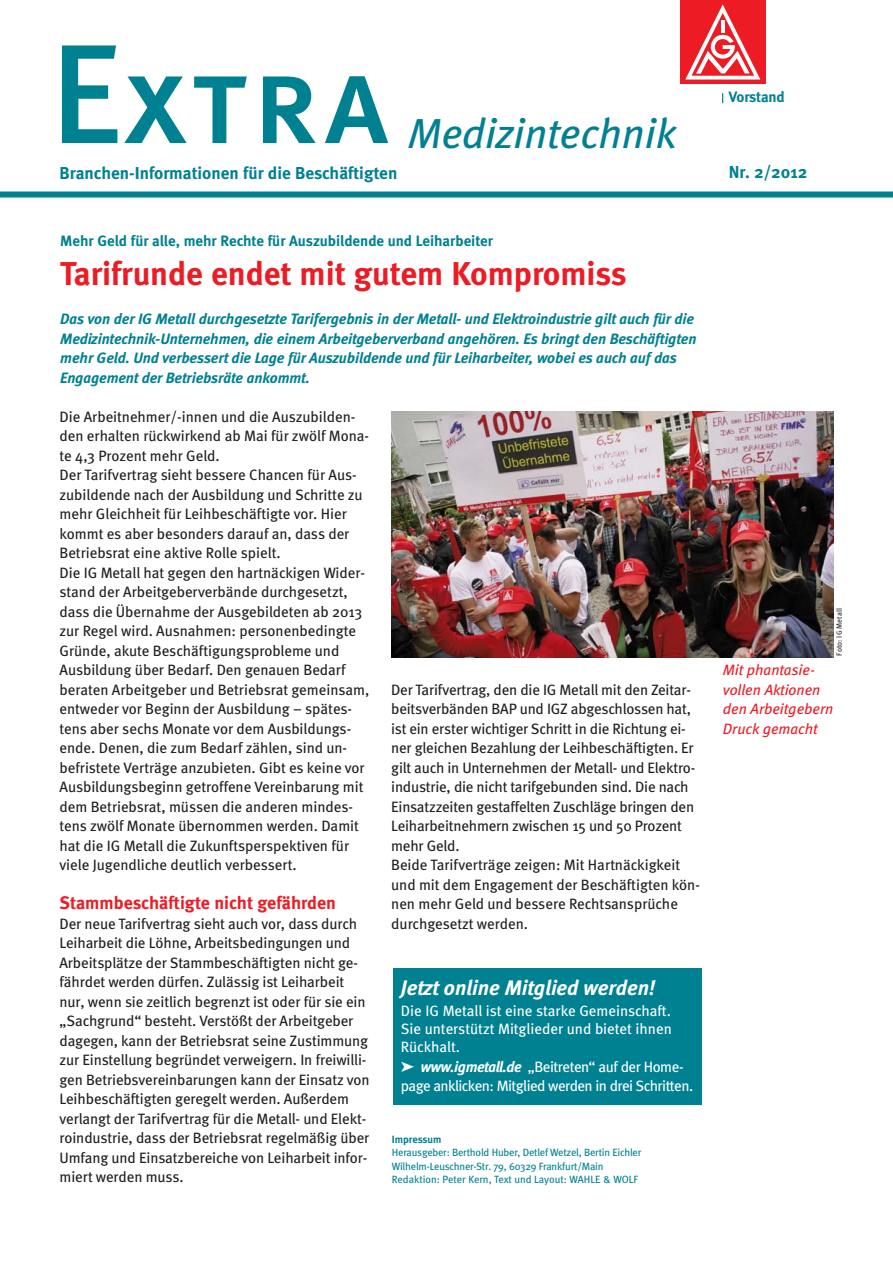
<style>
.page{position:relative;width:893px;height:1263px;background:#fff}
.page>*{position:absolute;margin:0;border:0;box-sizing:border-box;transform-origin:0 0}
.t1{font:123px "Meta Medium Caps";color:#008192}
.t2{font:italic 42px "Meta";color:#008192}
.t3{font:700 33px "Meta";color:#ed1c24}
.t4{font:italic 700 21px "Meta";color:#fff}
.t5{font:700 18px "Meta";color:#ed1c24}
.t6{font:700 17.25px "Meta";color:#008192}
.t7{font:15px/19.5px "Meta";letter-spacing:-.005em;color:#231f20}
.t8{font:italic 700 15px/19.5px "Meta";letter-spacing:-.005em;color:#008192}
.t9{font:15px/18px "Meta";letter-spacing:-.03em;color:#fff;text-align:justify}
.t10{font:700 15px "Meta";color:#008192}
.t11{font:italic 15px/19.5px "Meta";color:#ed1c24}
.t12{font:10.5px/13.5px "Meta";letter-spacing:-.015em;color:#008192}
.t13{font:700 10.5px "Meta";letter-spacing:-.005em;color:#008192}
.t14{font:7.5px "Meta";letter-spacing:.01em;color:#231f20}
.s1{font-size:141px}
.s2{font-weight:700;font-style:italic}
</style>
<div class="page">
<div style="left:680px;top:0;width:85px;height:83px;background:#ed1c24"></div>
<svg style="left:685px;top:4px;width:76px;height:76px"></svg>
<div style="left:0;top:191px;width:893px;height:6px;background:#008192"></div>
<div style="left:393px;top:969px;width:309px;height:136px;background:#008192"></div>
<img style="left:392px;top:411px;width:441px;height:246px">
<h1 class="t1" style="left:49px;top:29px;width:340px"><span class="s1">E</span>xtra</h1>
<h2 class="t2" style="left:408px;top:117px;width:269px">Medizintechnik</h2>
<p class="t10" style="left:729px;top:91px;width:57px">Vorstand</p>
<p class="t6" style="left:60px;top:166px;width:339px">Branchen-Informationen für die Beschäftigten</p>
<p class="t6" style="left:729px;top:165px;width:80px">Nr. 2/2012</p>
<p class="t10" style="left:60px;top:235px;width:434px">Mehr Geld für alle, mehr Rechte für Auszubildende und Leiharbeiter</p>
<h3 class="t3" style="left:60px;top:261px;width:568px">Tarifrunde endet mit gutem Kompromiss</h3>
<p class="t8" style="left:60px;top:311px;width:638px">Das von der IG Metall durchgesetzte Tarifergebnis in der Metall- und Elektroindustrie gilt auch für die Medizintechnik-Unternehmen, die einem Arbeitgeberverband angehören. Es bringt den Beschäftig ten mehr Geld. Und verbessert die Lage für Auszubildende und für Leiharbeiter, wobei es auch auf das Engagement der Betriebsräte ankommt.</p>
<p class="t7" style="left:60px;top:408px;width:311px">Die Arbeitnehmer/-innen und die Auszubilden&shy;den erhalten rückwirkend ab Mai für zwölf Mona&shy;te 4,3 Prozent mehr Geld.<br>Der Tarifvertrag sieht bessere Chancen für Aus&shy;zubildende nach der Ausbildung und Schritte zu mehr Gleichheit für Leihbeschäftigte vor. Hier kommt es aber besonders darauf an, dass der Betriebsrat eine aktive Rolle spielt.<br>Die IG Metall hat gegen den hartnäckigen Wider&shy;stand der Arbeitgeberverbände durchgesetzt, dass die Übernahme der Ausgebildeten ab 2013 zur Regel wird. Ausnahmen: personenbedingte Gründe, akute Beschäftigungsprobleme und Ausbildung über Bedarf. Den genauen Bedarf<br>be raten Arbeitgeber und Betriebsrat gemeinsam, entweder vor Beginn der Ausbildung – spätes - tens aber sechs Monate vor dem Ausbildungs - ende. Denen, die zum Bedarf zählen, sind un - befris tete Verträge anzubieten. Gibt es keine vor Ausbildungsbeginn getroffene Vereinbarung mit dem Betriebsrat, müssen die anderen mindes - tens zwölf Monate übernommen werden. Damit hat die IG Metall die Zukunftsperspektiven für viele Jugendliche deutlich verbessert.</p>
<p class="t5" style="left:60px;top:896px;width:278px">Stammbeschäftigte nicht gefährden</p>
<p class="t7" style="left:60px;top:915px;width:312px">Der neue Tarifvertrag sieht auch vor, dass durch Leiharbeit die Löhne, Arbeitsbedingungen und Arbeitsplätze der Stammbeschäftigten nicht ge - fährdet werden dürfen. Zulässig ist Leiharbeit nur, wenn sie zeitlich begrenzt ist oder für sie ein „Sachgrund“ besteht. Verstößt der Arbeitgeber dagegen, kann der Betriebsrat seine Zustimmung zur Einstellung begründet verweigern. In freiwilli&shy;gen Betriebsvereinbarungen kann der Einsatz von Leihbeschäftigten geregelt werden. Au ßerdem verlangt der Tarifvertrag für die Me tall- und Elekt - roindustrie, dass der Betriebsrat regelmäßig über Umfang und Einsatzbereiche von Leiharbeit infor&shy;miert werden muss.</p>
<p class="t7" style="left:391px;top:681px;width:310px">Der Tarifvertrag, den die IG Metall mit den Zeitar&shy;beitsverbänden BAP und IGZ abgeschlossen hat, ist ein erster wichtiger Schritt in die Richtung ei - ner gleichen Bezahlung der Leihbeschäftigten. Er gilt auch in Unternehmen der Metall- und Elektro&shy;industrie, die nicht tarifgebunden sind. Die nach Einsatzzeiten gestaffelten Zuschläge bringen den Leiharbeitnehmern zwischen 15 und 50 Prozent mehr Geld.<br>Beide Tarifverträge zeigen: Mit Hartnäckigkeit und mit dem Engagement der Beschäftigten kön&shy;nen mehr Geld und bessere Rechtsansprüche durchgesetzt werden.</p>
<h3 class="t4" style="left:401px;top:980px;width:256px">Jetzt online Mitglied werden!</h3>
<p class="t9" style="left:401px;top:1003px;width:272px">Die IG Metall ist eine starke Gemeinschaft.<br>Sie unterstützt Mitglieder und bietet ihnen Rückhalt.</p>
<p class="t9" style="left:401px;top:1058px;width:294px;line-height:19.5px;text-indent:20px"><span class="s2">www.igmetall.de</span> „Beitreten“ auf der Home - page anklicken: Mitglied werden in drei Schritten.</p>
<p class="t13" style="left:392px;top:1135px;width:51px">Impressum</p>
<p class="t12" style="left:392px;top:1146px;width:251px">Herausgeber: Berthold Huber, Detlef Wetzel, Bertin Eichler<br>Wilhelm-Leuschner-Str. 79, 60329 Frankfurt/Main<br>Redaktion: Peter Kern, Text und Layout: WAHLE &amp; WOLF</p>
<p class="t14" style="left:836px;top:656px;width:49px;rotate:-90deg">Foto: IG Metall</p>
<p class="t11" style="left:723px;top:662px;width:112px">Mit phantasie&shy;vollen Aktionen den Arbeitgebern<br>Druck gemacht</p>
</div>
